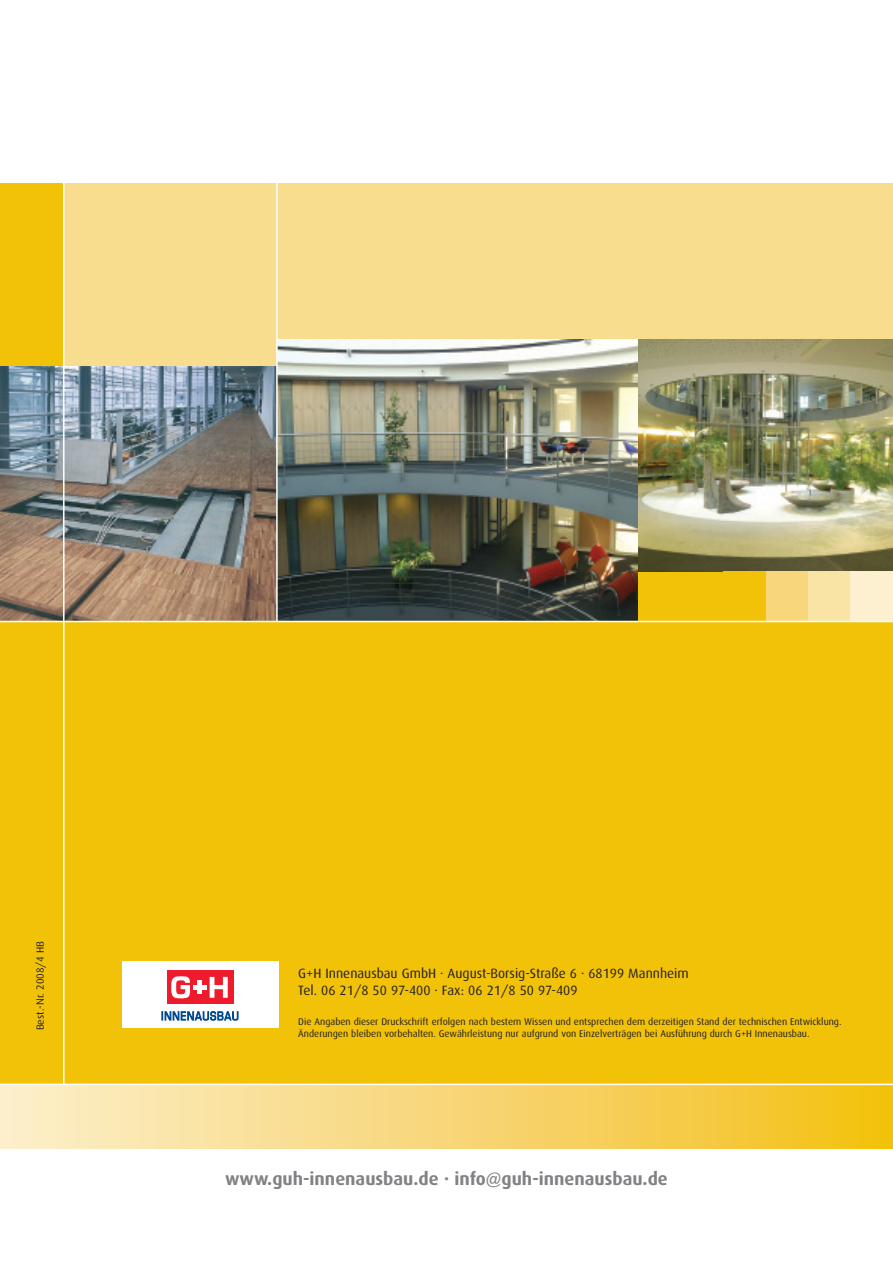
<style>
.page{position:relative;width:893px;height:1263px;background:#fff}
.page>*{position:absolute;margin:0;border:0;box-sizing:border-box;transform-origin:0 0}
.t1{font:700 18px "Dax";color:#808285}
.t2{font:13.5px/16.5px "Dax";color:#231f20}
.t3{font:10.5px "Dax";color:#231f20}
.t4{font:9.75px/12px "Dax";color:#231f20}
</style>
<div class="page">
<div style="left:0;top:183px;width:893px;height:923px;background:#f2c209"></div>
<div style="left:0;top:1084px;width:893px;height:64px;background:linear-gradient(to right,#fceed1,#f3c018)"></div>
<hr style="left:0;top:1084px;width:893px;height:1px;background:#fff">
<div style="left:64px;top:183px;width:829px;height:384px;background:#f9dd8f"></div>
<img style="left:637px;top:340px;width:256px;height:231px">
<img style="left:278px;top:340px;width:359px;height:281px">
<img style="left:0;top:366px;width:276px;height:255px">
<hr style="left:276px;top:95px;width:2px;height:526px;background:#fff">
<hr style="left:63px;top:67px;width:2px;height:1017px;background:#fff">
<div style="left:766px;top:571px;width:42px;height:50px;background:#f8d67b"></div>
<div style="left:808px;top:571px;width:43px;height:50px;background:#fae4a5"></div>
<div style="left:851px;top:571px;width:42px;height:50px;background:#fcf0d0"></div>
<hr style="left:0;top:621px;width:893px;height:1px;background:#fff">
<div style="left:122px;top:962px;width:157px;height:66px;background:#fff"></div>
<svg style="left:162px;top:1011px;width:76px;height:9px"></svg>
<div style="left:167px;top:970px;width:66px;height:34px;background:#ee1b2c"></div>
<svg style="left:171px;top:976px;width:19px;height:22px"></svg>
<svg style="left:210px;top:977px;width:18px;height:21px"></svg>
<hr style="left:198px;top:980px;width:4px;height:14px;background:#fff">
<hr style="left:193px;top:985px;width:14px;height:4px;background:#fff">
<p class="t3" style="left:37px;top:1030px;width:91px;rotate:-90deg">Best.-Nr. 2008/4 HB</p>
<h2 class="t2" style="left:298px;top:967px;width:392px">G+H Innenausbau GmbH · August-Borsig-Straße 6 · 68199 Mannheim<br>Tel. 06 21/8 50 97-400 · Fax: 06 21/8 50 97-409</h2>
<p class="t4" style="left:298px;top:1016px;width:545px">Die Angaben dieser Druckschrift erfolgen nach bestem Wissen und entsprechen dem derzeitigen Stand der technischen Entwicklung.<br>Änderungen bleiben vorbehalten. Gewährleistung nur aufgrund von Einzelverträgen bei Ausführung durch G+H Innenausbau.</p>
<h1 class="t1" style="left:225px;top:1173px;width:444px">www.guh-innenausbau.de · info@guh-innenausbau.de</h1>
</div>
